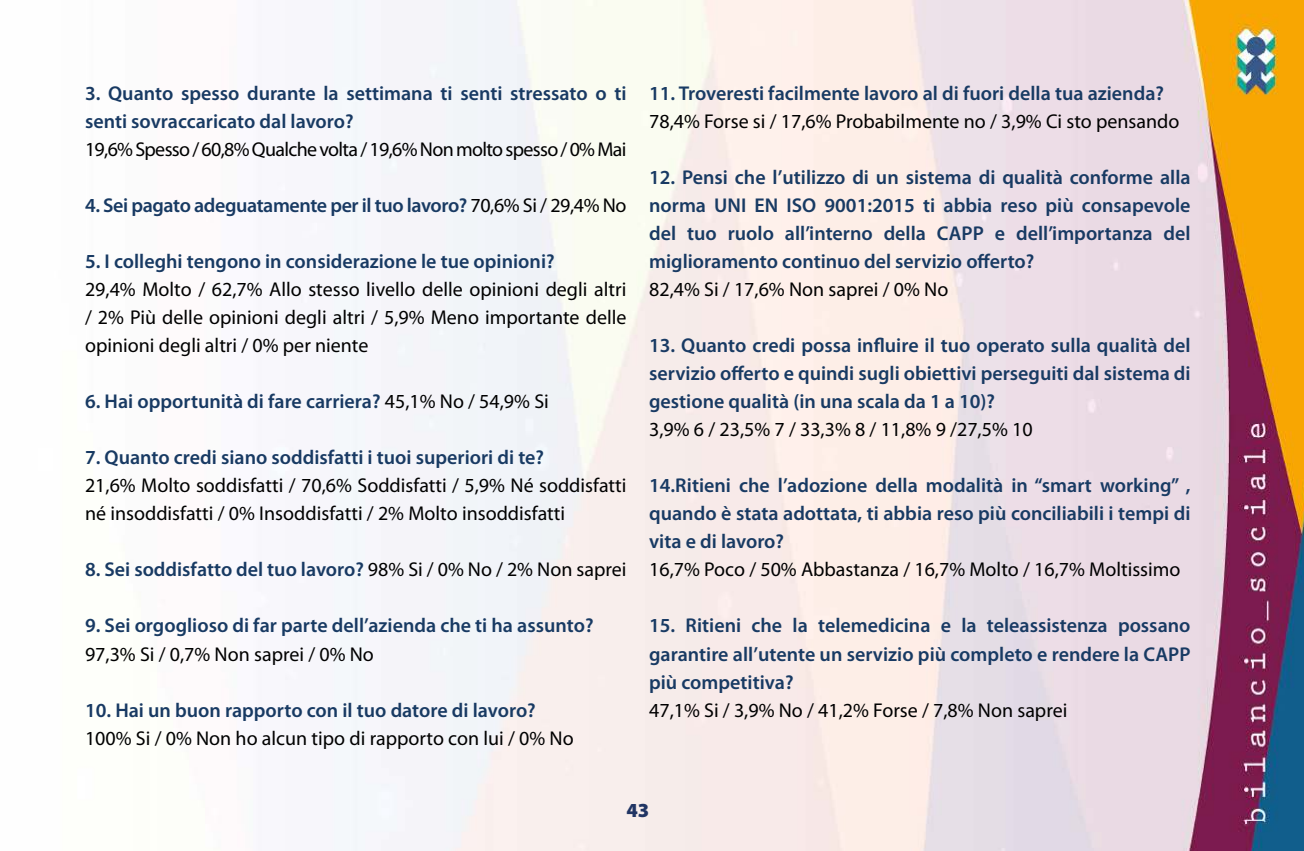
<style>
.page{position:relative;width:1304px;height:851px;background:#fff}
.page>*{position:absolute;margin:0;border:0;box-sizing:border-box;transform-origin:0 0}
.t1{font:600 20px/28px "Myriad Pro";color:#183a63;text-align:justify}
.t2{font:20px/28px "Myriad Pro";color:#000;text-align:justify}
.t3{font:20px "Myriad Pro";letter-spacing:-.035em;color:#000}
.t4{font:600 20px "Myriad Pro";letter-spacing:-.02em;color:#183a63}
.t5{font:900 20px "Myriad Pro";color:#213564}
.s1{font-weight:400;color:#000}
</style>
<div class="page">
<img style="left:285px;top:0;width:1019px;height:850px">
<p class="t1" style="left:85px;top:79px;width:543px">3. Quanto spesso durante la settimana ti senti stressato o ti senti sovraccaricato dal lavoro?</p>
<p class="t3" style="left:85px;top:137px;width:543px">19,6% Spesso / 60,8% Qualche volta / 19,6% Non molto spesso / 0% Mai</p>
<p class="t4" style="left:85px;top:193px;width:543px">4. Sei pagato adeguatamente per il tuo lavoro? <span class="s1">70,6% Si / 29,4% No</span></p>
<p class="t1" style="left:85px;top:247px;width:471px">5. I colleghi tengono in considerazione le tue opinioni?</p>
<p class="t2" style="left:85px;top:275px;width:543px">29,4% Molto / 62,7% Allo stesso livello delle opinioni degli altri / 2% Più delle opinioni degli altri / 5,9% Meno importante delle opinioni degli altri / 0% per niente</p>
<p class="t1" style="left:85px;top:387px;width:465px">6. Hai opportunità di fare carriera? <span class="s1">45,1% No / 54,9% Si</span></p>
<p class="t1" style="left:85px;top:443px;width:461px">7. Quanto credi siano soddisfatti i tuoi superiori di te?</p>
<p class="t2" style="left:85px;top:471px;width:543px">21,6% Molto soddisfatti / 70,6% Soddisfatti / 5,9% Né soddisfatti né insoddisfatti / 0% Insoddisfatti / 2% Molto insoddisfatti</p>
<p class="t1" style="left:85px;top:555px;width:543px">8. Sei soddisfatto del tuo lavoro? <span class="s1">98% Si / 0% No / 2% Non saprei</span></p>
<p class="t1" style="left:85px;top:611px;width:510px">9. Sei orgoglioso di far parte dell’azienda che ti ha assunto?</p>
<p class="t2" style="left:85px;top:639px;width:290px">97,3% Si / 0,7% Non saprei / 0% No</p>
<p class="t1" style="left:85px;top:695px;width:452px">10. Hai un buon rapporto con il tuo datore di lavoro?</p>
<p class="t2" style="left:85px;top:723px;width:490px">100% Si / 0% Non ho alcun tipo di rapporto con lui / 0% No</p>
<p class="t1" style="left:649px;top:79px;width:516px">11. Troveresti facilmente lavoro al di fuori della tua azienda?</p>
<p class="t2" style="left:649px;top:107px;width:532px">78,4% Forse si / 17,6% Probabilmente no / 3,9% Ci sto pensando</p>
<p class="t1" style="left:649px;top:163px;width:543px">12. Pensi che l’utilizzo di un sistema di qualità conforme alla norma UNI EN ISO 9001:2015 ti abbia reso più consapevole del tuo ruolo all’interno della CAPP e dell’importanza del miglioramento continuo del servizio offerto?</p>
<p class="t2" style="left:649px;top:275px;width:301px">82,4% Si / 17,6% Non saprei / 0% No</p>
<p class="t1" style="left:649px;top:331px;width:543px">13. Quanto credi possa influire il tuo operato sulla qualità del servizio offerto e quindi sugli obiettivi perseguiti dal sistema di gestione qualità (in una scala da 1 a 10)?</p>
<p class="t2" style="left:649px;top:415px;width:385px">3,9% 6 / 23,5% 7 / 33,3% 8 / 11,8% 9 /27,5% 10</p>
<p class="t1" style="left:649px;top:471px;width:543px">14.Ritieni che l’adozione della modalità in “smart working” , quando è stata adottata, ti abbia reso più conciliabili i tempi di vita e di lavoro?</p>
<p class="t2" style="left:649px;top:555px;width:533px">16,7% Poco / 50% Abbastanza / 16,7% Molto / 16,7% Moltissimo</p>
<p class="t1" style="left:649px;top:611px;width:543px">15. Ritieni che la telemedicina e la teleassistenza possano garantire all’utente un servizio più completo e rendere la CAPP più competitiva?</p>
<p class="t2" style="left:649px;top:695px;width:420px">47,1% Si / 3,9% No / 41,2% Forse / 7,8% Non saprei</p>
<p class="t5" style="left:626px;top:796px;width:24px">43</p>
</div>
